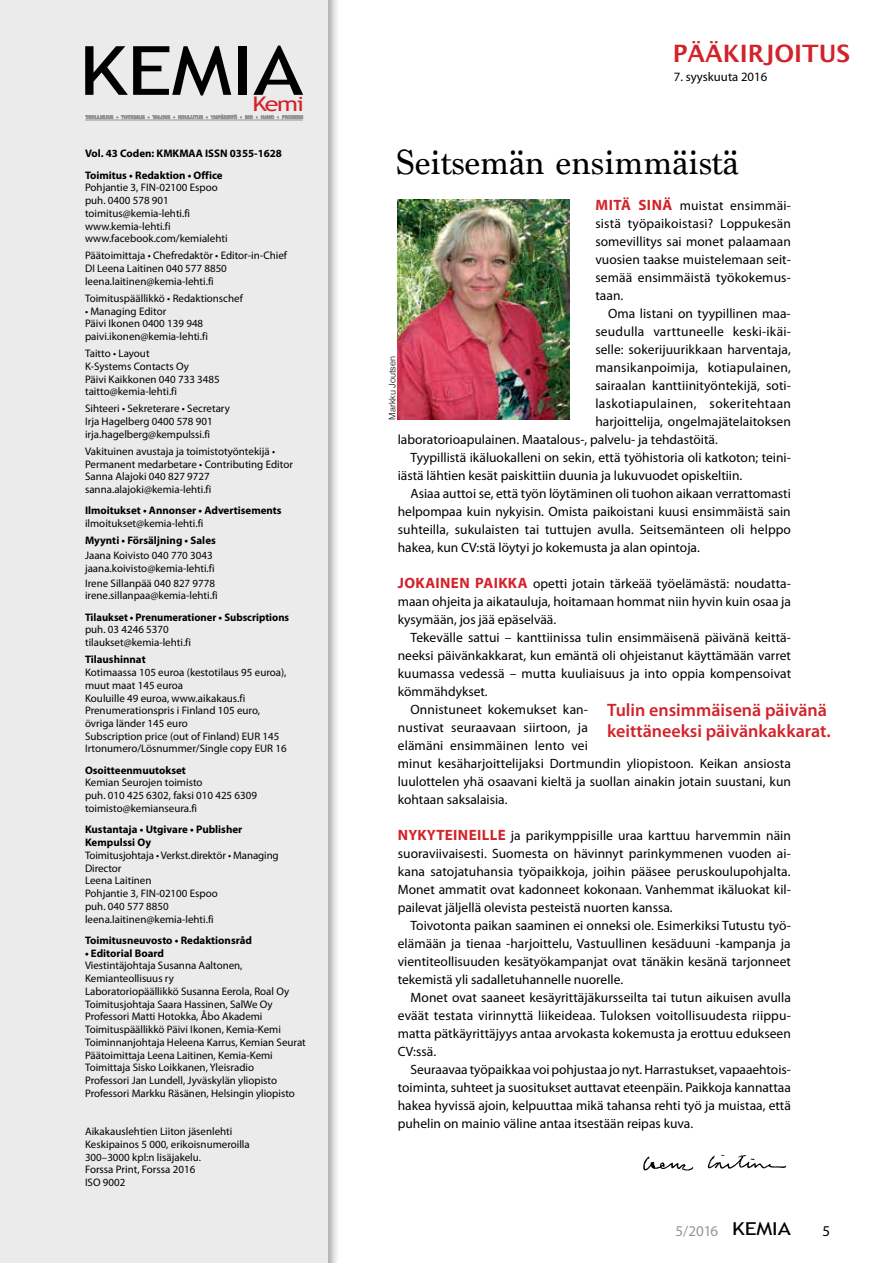
<style>
.page{position:relative;width:893px;height:1263px;background:#fff}
.page>*{position:absolute;margin:0;border:0;box-sizing:border-box;transform-origin:0 0}
.t1{font:67.95px "Trebuchet MS";letter-spacing:-.01em;color:#000;scale:1.25 1}
.t2{font:36px "Marion";color:#000}
.t3{font:600 24px "Lucida Sans";color:#d2232a}
.t4{font:20.1px "Trebuchet MS";color:#d2232a;scale:1.25 1}
.t5{font:600 18px/21px "Myriad Pro";color:#d2232a}
.t6{font:15px "Myriad Pro";color:#939598}
.t7{font:15px "Myriad Pro";color:#000}
.t8{font:13.5px/18px "Myriad Pro";color:#000;text-align:justify}
.t9{font:13.5px "Myriad Pro";letter-spacing:.025em;color:#000}
.t10{font:12.75px "Myriad Pro";color:#000}
.t11{font:10.95px/12.8px "Myriad Pro";color:#000}
.t12{font:700 10.95px/21.3px "Myriad Pro";color:#000}
.t13{font:300 9px "Helvetica";color:#000}
.s1{font-weight:700;font-size:15px;color:#d2232a}
.s2{font-family:"Trebuchet MS";font-size:17.85px;color:#000}
</style>
<div class="page">
<div style="left:0;top:0;width:340px;height:1263px;background:#000;opacity:.35"></div>
<div style="left:0;top:0;width:327px;height:1263px;background:#ebebec"></div>
<hr style="left:85px;top:120px;width:218px;height:1px;background:#939598">
<svg style="left:85px;top:115px;width:218px;height:4px"></svg>
<img style="left:398px;top:199px;width:172px;height:221px">
<img style="left:643px;top:1154px;width:144px;height:17px">
<h1 class="t1" style="left:79px;top:31px;width:181px">KEMIA</h1>
<h3 class="t4" style="left:252px;top:92px;width:43px">Kemi</h3>
<p class="t12" style="left:85px;top:143px;width:198px">Vol. 43 Coden: KMKMAA ISSN 0355-1628<br>Toimitus • Redaktion • Office</p>
<p class="t11" style="left:85px;top:182px;width:144px">Pohjantie 3, FIN-02100 Espoo puh. 0400 578 901 toimitus@kemia-lehti.fi www.kemia-lehti.fi www.facebook.com/kemialehti</p>
<p class="t11" style="left:85px;top:250px;width:203px">Päätoimittaja • Chefredaktör • Editor-in-Chief<br>DI Leena Laitinen 040 577 8850 leena.laitinen@kemia-lehti.fi</p>
<p class="t11" style="left:85px;top:292px;width:159px">Toimituspäällikkö • Redaktionschef</p>
<p class="t11" style="left:85px;top:305px;width:124px">• Managing Editor<br>Päivi Ikonen 0400 139 948 paivi.ikonen@kemia-lehti.fi</p>
<p class="t11" style="left:85px;top:347px;width:136px">Taitto • Layout<br>K-Systems Contacts Oy<br>Päivi Kaikkonen 040 733 3485 taitto@kemia-lehti.fi</p>
<p class="t11" style="left:85px;top:403px;width:146px">Sihteeri • Sekreterare • Secretary<br>Irja Hagelberg 0400 578 901 irja.hagelberg@kempulssi.fi</p>
<p class="t11" style="left:85px;top:445px;width:209px">Vakituinen avustaja ja toimistotyöntekijä • Permanent medarbetare • Contributing Editor Sanna Alajoki 040 827 9727 sanna.alajoki@kemia-lehti.fi</p>
<p class="t12" style="left:85px;top:500px;width:198px">Ilmoitukset • Annonser • Advertisements</p>
<p class="t11" style="left:85px;top:517px;width:120px">ilmoitukset@kemia-lehti.fi</p>
<p class="t12" style="left:85px;top:530px;width:132px">Myynti • Försäljning • Sales</p>
<p class="t11" style="left:85px;top:549px;width:131px">Jaana Koivisto 040 770 3043 jaana.koivisto@kemia-lehti.fi</p>
<p class="t11" style="left:85px;top:577px;width:134px">Irene Sillanpää 040 827 9778 irene.sillanpaa@kemia-lehti.fi</p>
<p class="t12" style="left:85px;top:606px;width:206px">Tilaukset • Prenumerationer • Subscriptions</p>
<p class="t11" style="left:85px;top:624px;width:108px">puh. 03 4246 5370 tilaukset@kemia-lehti.fi</p>
<p class="t12" style="left:85px;top:649px;width:62px">Tilaushinnat</p>
<p class="t11" style="left:85px;top:666px;width:203px">Kotimaassa 105 euroa (kestotilaus 95 euroa), muut maat 145 euroa<br>Kouluille 49 euroa, www.aikakaus.fi Prenumerationspris i Finland 105 euro, övriga länder 145 euro<br>Subscription price (out of Finland) EUR 145<br>Irtonumero/Lösnummer/Single copy EUR 16</p>
<p class="t12" style="left:85px;top:759px;width:102px">Osoitteenmuutokset</p>
<p class="t11" style="left:85px;top:777px;width:173px">Kemian Seurojen toimisto<br>puh. 010 425 6302, faksi 010 425 6309 toimisto@kemianseura.fi</p>
<p class="t12" style="left:85px;top:823px;width:159px;line-height:12.8px">Kustantaja • Utgivare • Publisher<br>Kempulssi Oy</p>
<p class="t11" style="left:85px;top:849px;width:195px">Toimitusjohtaja • Verkst.direktör • Managing<br>Director<br>Leena Laitinen<br>Pohjantie 3, FIN-02100 Espoo<br>puh. 040 577 8850 leena.laitinen@kemia-lehti.fi</p>
<p class="t12" style="left:85px;top:929px;width:169px">Toimitusneuvosto • Redaktionsråd</p>
<p class="t12" style="left:85px;top:942px;width:81px">• Editorial Board</p>
<p class="t11" style="left:85px;top:959px;width:222px">Viestintäjohtaja Susanna Aaltonen, Kemianteollisuus ry<br>Laboratoriopäällikkö Susanna Eerola, Roal Oy Toimitusjohtaja Saara Hassinen, SalWe Oy Professori Matti Hotokka, Åbo Akademi Toimituspäällikkö Päivi Ikonen, Kemia-Kemi Toiminnanjohtaja Heleena Karrus, Kemian Seurat Päätoimittaja Leena Laitinen, Kemia-Kemi Toimittaja Sisko Loikkanen, Yleisradio<br>Professori Jan Lundell, Jyväskylän yliopisto Professori Markku Räsänen, Helsingin yliopisto</p>
<p class="t11" style="left:85px;top:1125px;width:166px">Aikakauslehtien Liiton jäsenlehti<br>Keskipainos 5 000, erikoisnumeroilla<br>300–3000 kpl:n lisäjakelu.<br>Forssa Print, Forssa 2016<br>ISO 9002</p>
<h3 class="t3" style="left:673px;top:40px;width:179px">PÄÄKIRJOITUS</h3>
<p class="t10" style="left:674px;top:70px;width:95px">7. syyskuuta 2016</p>
<h2 class="t2" style="left:396px;top:142px;width:345px">Seitsemän ensimmäistä</h2>
<p class="t8" style="left:595px;top:197px;width:197px"><span class="s1">MITÄ SINÄ</span> muistat ensimmäi&shy;sistä työpaikoistasi? Loppukesän somevillitys sai monet palaamaan vuosien taakse muistelemaan seit&shy;semää ensimmäistä työkokemus&shy;taan.</p>
<p class="t8" style="left:608px;top:305px;width:184px">Oma listani on tyypillinen maa-</p>
<p class="t8" style="left:595px;top:323px;width:197px">seudulla varttuneelle keski-ikäi-</p>
<p class="t8" style="left:595px;top:341px;width:197px">selle: sokerijuurikkaan harventaja,</p>
<p class="t8" style="left:595px;top:359px;width:197px">mansikanpoimija, kotiapulainen,</p>
<p class="t8" style="left:595px;top:377px;width:197px">sairaalan kanttiinityöntekijä, soti-</p>
<p class="t9" style="left:595px;top:396px;width:197px">laskotiapulainen, sokeritehtaan</p>
<p class="t8" style="left:595px;top:413px;width:197px">harjoittelija, ongelmajätelaitoksen</p>
<p class="t8" style="left:398px;top:431px;width:321px">laboratorioapulainen. Maatalous-, palvelu- ja tehdastöitä.</p>
<p class="t8" style="left:411px;top:449px;width:382px">Tyypillistä ikäluokalleni on sekin, että työhistoria oli katkoton; teini-</p>
<p class="t8" style="left:398px;top:467px;width:346px">iästä lähtien kesät paiskittiin duunia ja lukuvuodet opiskeltiin.</p>
<p class="t8" style="left:411px;top:485px;width:382px">Asiaa auttoi se, että työn löytäminen oli tuohon aikaan verrattomasti</p>
<p class="t8" style="left:398px;top:503px;width:394px">helpompaa kuin nykyisin. Omista paikoistani kuusi ensimmäistä sain</p>
<p class="t8" style="left:398px;top:521px;width:395px">suhteilla, sukulaisten tai tuttujen avulla. Seitsemänteen oli helppo</p>
<p class="t8" style="left:398px;top:539px;width:304px">hakea, kun CV:stä löytyi jo kokemusta ja alan opintoja.</p>
<p class="t8" style="left:398px;top:575px;width:395px"><span class="s1">JOKAINEN PAIKKA</span> opetti jotain tärkeää työelämästä: noudatta&shy;maan ohjeita ja aikatauluja, hoitamaan hommat niin hyvin kuin osaa ja kysymään, jos jää epäselvää.</p>
<p class="t8" style="left:411px;top:629px;width:382px">Tekevälle sattui – kanttiinissa tulin ensimmäisenä päivänä keittä-</p>
<p class="t8" style="left:398px;top:647px;width:395px">neeksi päivänkakkarat, kun emäntä oli ohjeistanut käyttämään varret</p>
<p class="t8" style="left:398px;top:665px;width:395px">kuumassa vedessä – mutta kuuliaisuus ja into oppia kompensoivat</p>
<p class="t8" style="left:398px;top:683px;width:91px">kömmähdykset.</p>
<p class="t8" style="left:411px;top:701px;width:179px">Onnistuneet kokemukset kan-</p>
<p class="t8" style="left:398px;top:719px;width:192px">nustivat seuraavaan siirtoon, ja</p>
<p class="t8" style="left:398px;top:737px;width:192px">elämäni ensimmäinen lento vei</p>
<p class="t8" style="left:398px;top:755px;width:395px">minut kesäharjoittelijaksi Dortmundin yliopistoon. Keikan ansiosta</p>
<p class="t8" style="left:398px;top:773px;width:395px">luulottelen yhä osaavani kieltä ja suollan ainakin jotain suustani, kun</p>
<p class="t8" style="left:398px;top:791px;width:111px">kohtaan saksalaisia.</p>
<p class="t8" style="left:398px;top:827px;width:395px"><span class="s1">NYKYTEINEILLE</span> ja parikymppisille uraa karttuu harvemmin näin suoraviivaisesti. Suomesta on hävinnyt parinkymmenen vuoden ai&shy;kana satojatuhansia työpaikkoja, joihin pääsee peruskoulupohjalta.<br>Monet ammatit ovat kadonneet kokonaan. Vanhemmat ikäluokat kil&shy;pailevat jäljellä olevista pesteistä nuorten kanssa.</p>
<p class="t8" style="left:398px;top:917px;width:395px;text-indent:13px">Toivotonta paikan saaminen ei onneksi ole. Esimerkiksi Tutustu työ&shy;elämään ja tienaa -harjoittelu, Vastuullinen kesäduuni -kampanja ja vientiteollisuuden kesätyökampanjat ovat tänäkin kesänä tarjonneet tekemistä yli sadalletuhannelle nuorelle.</p>
<p class="t8" style="left:398px;top:989px;width:395px;text-indent:13px">Monet ovat saaneet kesäyrittäjäkursseilta tai tutun aikuisen avulla eväät testata virinnyttä liikeideaa. Tuloksen voitollisuudesta riippu&shy;matta pätkäyrittäjyys antaa arvokasta kokemusta ja erottuu edukseen CV:ssä.</p>
<p class="t8" style="left:398px;top:1061px;width:395px;text-indent:13px">Seuraavaa työpaikkaa voi pohjustaa jo nyt. Harrastukset, vapaaehtois&shy;toiminta, suhteet ja suositukset auttavat eteenpäin. Paikkoja kannattaa hakea hyvissä ajoin, kelpuuttaa mikä tahansa rehti työ ja muistaa, että puhelin on mainio väline antaa itsestään reipas kuva.</p>
<p class="t13" style="left:385px;top:420px;width:65px;rotate:-90deg">Markku Joutsen</p>
<h3 class="t5" style="left:607px;top:700px;width:225px">Tulin ensimmäisenä päivänä keittäneeksi päivänkakkarat.</h3>
<p class="t6" style="left:676px;top:1222px;width:117px">5/2016 <span class="s2">KEMIA</span></p>
<p class="t7" style="left:823px;top:1222px;width:9px">5</p>
</div>
